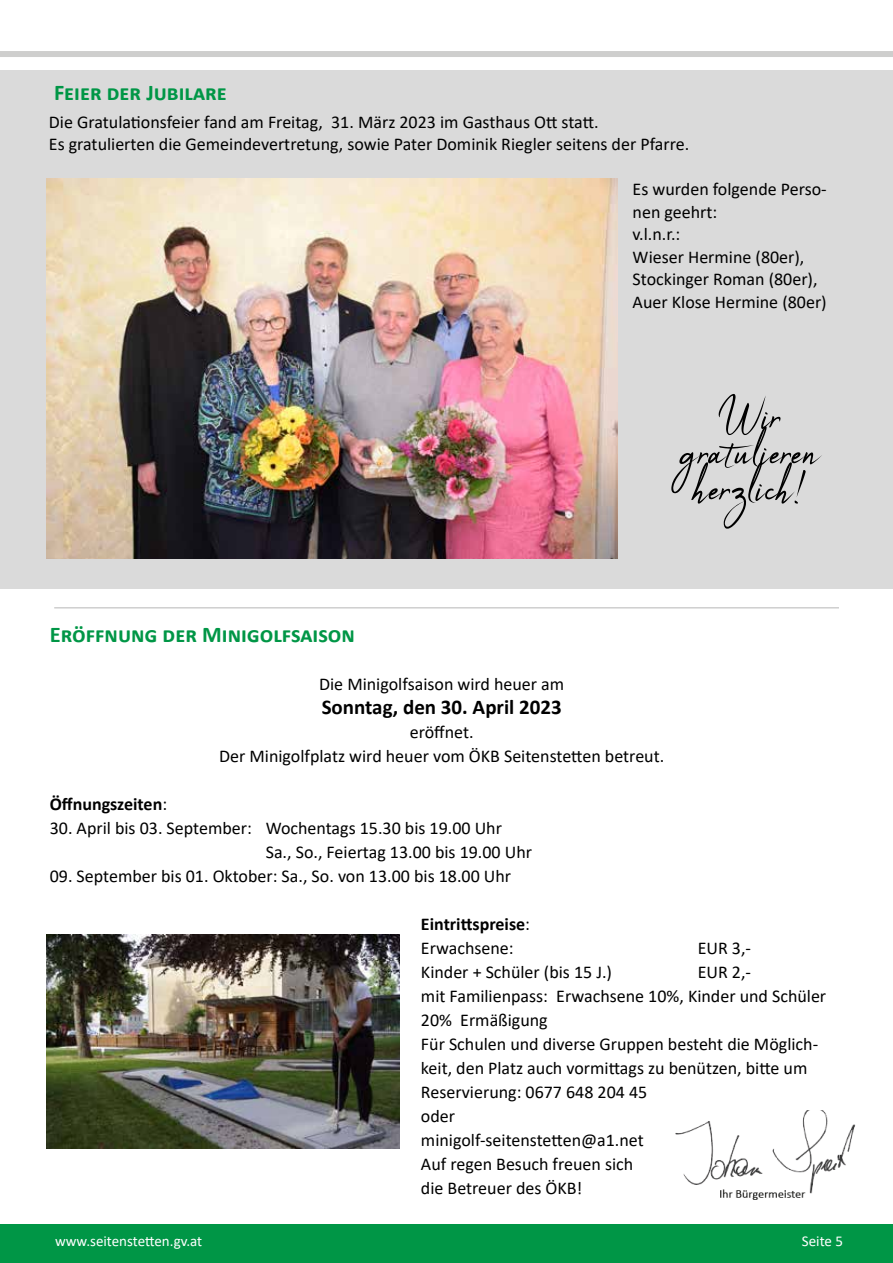
<style>
.page{position:relative;width:893px;height:1263px;background:#fff}
.page>*{position:absolute;margin:0;border:0;box-sizing:border-box;transform-origin:0 0}
.t1{font:54px "Apalu";color:#000}
.t2{font:700 22.5px "Calibri";color:#009646}
.t3{font:700 21px "Calibri";color:#000}
.t4{font:18px/24px "Calibri";color:#000}
.t5{font:700 18px/24px "Calibri";color:#000}
.t6{font:15px "Calibri";color:#fff}
.s1{font-weight:400}
</style>
<div class="page">
<div style="left:0;top:1225px;width:893px;height:38px;background:#009646"></div>
<div style="left:0;top:51px;width:893px;height:6px;background:#cececd"></div>
<hr style="left:54px;top:607px;width:785px;height:1px;background:#9d9d9c">
<img style="left:47px;top:935px;width:353px;height:213px">
<div style="left:0;top:70px;width:893px;height:519px;background:#dadada"></div>
<img style="left:47px;top:178px;width:571px;height:381px">
<img style="left:675px;top:1111px;width:181px;height:89px">
<p class="t2" style="left:54px;top:76px;width:174px">Feier der Jubilare</p>
<p class="t4" style="left:49px;top:110px;width:642px;line-height:22.5px">Die Gratulationsfeier fand am Freitag, 31. März 2023 im Gasthaus Ott statt.<br>Es gratulierten die Gemeindevertretung, sowie Pater Dominik Riegler seitens der Pfarre.</p>
<p class="t4" style="left:633px;top:177px;width:196px;line-height:22.5px">Es wurden folgende Perso&shy;nen geehrt:<br>v.l.n.r.:<br>Wieser Hermine (80er),<br>Stockinger Roman (80er),<br>Auer Klose Hermine (80er)</p>
<h1 class="t1" style="left:721px;top:384px;width:62px">Wir</h1>
<h1 class="t1" style="left:682px;top:420px;width:140px">gratulieren</h1>
<h1 class="t1" style="left:695px;top:456px;width:113px">herzlich!</h1>
<p class="t2" style="left:50px;top:619px;width:307px">Eröffnung der Minigolfsaison</p>
<p class="t4" style="left:319px;top:671px;width:247px">Die Minigolfsaison wird heuer am</p>
<p class="t3" style="left:322px;top:692px;width:242px">Sonntag, den 30. April 2023</p>
<p class="t4" style="left:219px;top:719px;width:447px;text-align:center">eröffnet.<br>Der Minigolfplatz wird heuer vom ÖKB Seitenstetten betreut.</p>
<p class="t5" style="left:50px;top:792px;width:119px">Öffnungszeiten<span class="s1">:</span></p>
<p class="t4" style="left:266px;top:815px;width:268px;text-indent:-216px">30. April bis 03. September: Wochentags 15.30 bis 19.00 Uhr<br>Sa., So., Feiertag 13.00 bis 19.00 Uhr</p>
<p class="t4" style="left:50px;top:863px;width:463px">09. September bis 01. Oktober: Sa., So. von 13.00 bis 18.00 Uhr</p>
<p class="t5" style="left:421px;top:912px;width:111px">Eintrittspreise<span class="s1">:<br>Erwachsene:</span></p>
<p class="t4" style="left:698px;top:935px;width:55px">EUR 3,-</p>
<p class="t4" style="left:421px;top:959px;width:193px">Kinder + Schüler (bis 15 J.)</p>
<p class="t4" style="left:421px;top:959px;width:407px;text-indent:277px">EUR 2,-<br>mit Familienpass: Erwachsene 10%, Kinder und Schüler<br>20% Ermäßigung<br>Für Schulen und diverse Gruppen besteht die Möglich&shy;keit, den Platz auch vormittags zu benützen, bitte um<br>Reservierung: 0677 648 204 45<br>oder<br>minigolf-seitenstetten@a1.net<br>Auf regen Besuch freuen sich<br>die Betreuer des ÖKB!</p>
<p class="t6" style="left:55px;top:1230px;width:149px">www.seitenstetten.gv.at</p>
<p class="t6" style="left:802px;top:1230px;width:43px">Seite 5</p>
</div>
